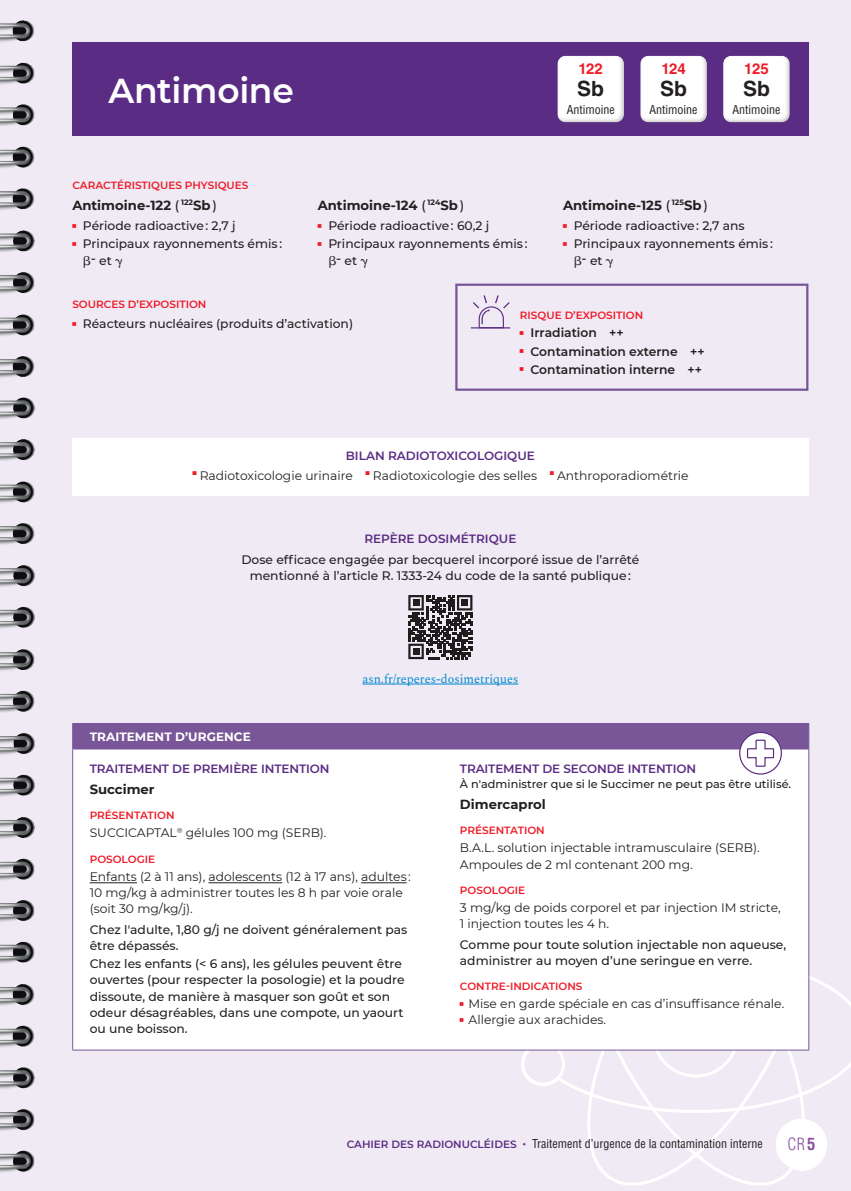
<style>
.page{position:relative;width:851px;height:1191px;background:#fff}
.page>*{position:absolute;margin:0;border:0;box-sizing:border-box;transform-origin:0 0}
.N1-Titre-Nucléide{font:600 34.5px "Montserrat";letter-spacing:-.01em;color:#fff}
.NUCLEIDE-Symbole{font:700 21px "Helvetica LT Std";color:#231f20}
.t1{font:300 condensed 16.5px "Helvetica LT Std";color:#8e52a1}
.NUCLEIDE-Chiffre{font:700 15px "Helvetica LT Std";letter-spacing:-.02em;color:#ee1c28}
.t2{font:13.5px "Mathematical Pi One";color:#231f20}
.Nom-Nucléide{font:700 13.2px "Montserrat";color:#231f20}
.Nom-Traitement{font:700 13.2px "Montserrat";color:#231f20}
.Encadré-Traitement-B{font:500 12.3px/16.2px "Montserrat";color:#231f20}
.Body-Encadré-Blanc{font:12.3px/16.2px "Montserrat";color:#231f20}
.t3{font:600 12.3px "Montserrat";color:#231f20}
.t4{font:12.3px "Spectral";color:#0089cf}
.NUCLEIDE-Nom{font:condensed 12px "Helvetica LT Std";color:#231f20}
.Traitement-1er-Inten{font:600 12px "Montserrat";letter-spacing:-.01em;color:#5b2c83}
.INTER-violet{font:600 12px "Montserrat";color:#5b2c83}
.Encadré-Traitement-T{font:700 12px "Montserrat";letter-spacing:.005em;color:#fff}
.Body__Petit_Encadré{font:500 11.25px "Montserrat";color:#231f20}
.INTER-Rouge{font:600 10.5px "Montserrat";color:#ee1c28}
.s1{font-weight:500}
.s2{font-family:"Montserrat";font-weight:500}
.s3{font-family:"Montserrat";font-weight:500;font-size:12.3px}
.s4{font-family:"Montserrat";font-weight:600;font-stretch:normal;font-size:10.5px;color:#5b2c83}
.s5{font-weight:700}
</style>
<div class="page">
<div style="left:0;top:0;width:850px;height:1191px;background:#efeaf4"></div>
<svg style="left:519px;top:865px;width:331px;height:321px"></svg>
<div style="left:73px;top:767px;width:735px;height:282px;background:#fff"></div>
<hr style="left:72px;top:749px;width:1px;height:300px;background:#795698">
<hr style="left:808px;top:749px;width:1px;height:300px;background:#795698">
<hr style="left:72px;top:1049px;width:371px;height:1px;background:#795698">
<hr style="left:443px;top:1049px;width:366px;height:1px;background:#795698">
<hr style="left:90px;top:882px;width:47px;height:1px;background:#231f20">
<hr style="left:208px;top:882px;width:74px;height:1px;background:#231f20">
<hr style="left:361px;top:882px;width:45px;height:1px;background:#231f20">
<div style="left:72px;top:43px;width:736px;height:93px;background:#5b2c83"></div>
<div style="left:709px;top:45px;width:95px;height:78px;background:#231f20;opacity:.33"></div>
<div style="left:627px;top:45px;width:94px;height:78px;background:#231f20;opacity:.33"></div>
<div style="left:544px;top:45px;width:94px;height:78px;background:#231f20;opacity:.33"></div>
<div style="left:72px;top:438px;width:736px;height:57px;background:#fff"></div>
<div style="left:455px;top:284px;width:353px;height:107px;border:2px solid #795698"></div>
<svg style="left:473px;top:295px;width:36px;height:32px"></svg>
<hr style="left:470px;top:327px;width:40px;height:1px;background:#5b2c83">
<svg style="left:739px;top:732px;width:42px;height:42px"></svg>
<div style="left:739px;top:732px;width:42px;height:42px;border:1px solid #5b2c83;border-radius:50%"></div>
<svg style="left:72px;top:723px;width:737px;height:44px;background:#af9ac1"></svg>
<hr style="left:362px;top:683px;width:156px;height:1px;background:#0089cf">
<svg style="left:408px;top:595px;width:64px;height:64px"></svg>
<div style="left:412px;top:599px;width:7px;height:7px;background:#231f20"></div>
<div style="left:461px;top:599px;width:7px;height:7px;background:#231f20"></div>
<div style="left:412px;top:648px;width:7px;height:6px;background:#231f20"></div>
<div style="left:775px;top:1118px;width:52px;height:52px;background:#fff;border-radius:50%"></div>
<img style="left:0;top:20px;width:34px;height:1027px">
<img style="left:0;top:1067px;width:34px;height:106px">
<p class="N1-Titre-Nucléide" style="left:108px;top:66px;width:187px">Antimoine</p>
<p class="INTER-Rouge" style="left:72px;top:178px;width:178px">CARACTÉRISTIQUES PHYSIQUES</p>
<p class="Nom-Nucléide" style="left:72px;top:195px;width:146px">Antimoine-122 <span class="s1">(</span> <sup>122</sup>Sb <span class="s1">)</span></p>
<p class="Encadré-Traitement-B" style="left:72px;top:217px;width:165px"><sup>▖</sup> Période radioactive : 2,7 j</p>
<p class="Encadré-Traitement-B" style="left:72px;top:235px;width:211px"><sup>▖</sup> Principaux rayonnements émis :</p>
<p class="t2" style="left:83px;top:254px;width:41px">b<span class="s2">-</span> <span class="s3">et</span> g</p>
<p class="Nom-Nucléide" style="left:317px;top:195px;width:148px">Antimoine-124 <span class="s1">(</span> <sup>124</sup>Sb <span class="s1">)</span></p>
<p class="Encadré-Traitement-B" style="left:317px;top:217px;width:173px"><sup>▖</sup> Période radioactive : 60,2 j</p>
<p class="Encadré-Traitement-B" style="left:317px;top:235px;width:211px"><sup>▖</sup> Principaux rayonnements émis :</p>
<p class="t2" style="left:328px;top:254px;width:41px">b<span class="s2">-</span> <span class="s3">et</span> g</p>
<p class="NUCLEIDE-Chiffre" style="left:578px;top:59px;width:26px">122</p>
<p class="NUCLEIDE-Symbole" style="left:577px;top:76px;width:28px">Sb</p>
<p class="NUCLEIDE-Nom" style="left:566px;top:102px;width:49px">Antimoine</p>
<p class="NUCLEIDE-Chiffre" style="left:661px;top:59px;width:26px">124</p>
<p class="NUCLEIDE-Symbole" style="left:660px;top:76px;width:28px">Sb</p>
<p class="NUCLEIDE-Nom" style="left:649px;top:102px;width:49px">Antimoine</p>
<p class="NUCLEIDE-Chiffre" style="left:744px;top:59px;width:26px">125</p>
<p class="NUCLEIDE-Symbole" style="left:743px;top:76px;width:28px">Sb</p>
<p class="NUCLEIDE-Nom" style="left:732px;top:102px;width:50px">Antimoine</p>
<p class="Nom-Nucléide" style="left:563px;top:195px;width:146px">Antimoine-125 <span class="s1">(</span> <sup>125</sup>Sb <span class="s1">)</span></p>
<p class="Encadré-Traitement-B" style="left:563px;top:217px;width:183px"><sup>▖</sup> Période radioactive : 2,7 ans</p>
<p class="Encadré-Traitement-B" style="left:563px;top:235px;width:211px"><sup>▖</sup> Principaux rayonnements émis :</p>
<p class="t2" style="left:573px;top:254px;width:41px">b<span class="s2">-</span> <span class="s3">et</span> g</p>
<p class="INTER-Rouge" style="left:72px;top:297px;width:136px">SOURCES D’EXPOSITION</p>
<p class="Encadré-Traitement-B" style="left:72px;top:315px;width:282px"><sup>▖</sup> Réacteurs nucléaires (produits d’activation)</p>
<p class="INTER-Rouge" style="left:520px;top:308px;width:125px">RISQUE D’EXPOSITION</p>
<p class="t3" style="left:520px;top:324px;width:105px"><sup>▖</sup> Irradiation ++</p>
<p class="t3" style="left:520px;top:342px;width:186px"><sup>▖</sup> Contamination externe ++</p>
<p class="t3" style="left:520px;top:361px;width:184px"><sup>▖</sup> Contamination interne ++</p>
<p class="INTER-violet" style="left:346px;top:447px;width:190px">BILAN RADIOTOXICOLOGIQUE</p>
<p class="Body-Encadré-Blanc" style="left:192px;top:467px;width:498px"><sup>J</sup> Radiotoxicologie urinaire <sup>J</sup> Radiotoxicologie des selles <sup>J</sup> Anthroporadiométrie</p>
<p class="Traitement-1er-Inten" style="left:364px;top:530px;width:153px">REPÈRE DOSIMÉTRIQUE</p>
<p class="Encadré-Traitement-B" style="left:241px;top:551px;width:399px;text-align:center">Dose efficace engagée par becquerel incorporé issue de l’arrêté mentionné à l’article R. 1333-24 du code de la santé publique :</p>
<p class="t4" style="left:362px;top:669px;width:157px">asn.fr/reperes-dosimetriques</p>
<p class="Encadré-Traitement-T" style="left:90px;top:727px;width:162px">TRAITEMENT D’URGENCE</p>
<p class="Traitement-1er-Inten" style="left:90px;top:760px;width:241px">TRAITEMENT DE PREMIÈRE INTENTION</p>
<p class="Nom-Traitement" style="left:90px;top:780px;width:66px">Succimer</p>
<p class="INTER-Rouge" style="left:90px;top:808px;width:86px">PRÉSENTATION</p>
<p class="Body-Encadré-Blanc" style="left:90px;top:824px;width:238px">SUCCICAPTAL<sup>®</sup> gélules 100 mg (SERB).</p>
<p class="INTER-Rouge" style="left:90px;top:851px;width:67px">POSOLOGIE</p>
<p class="Body-Encadré-Blanc" style="left:90px;top:868px;width:322px">Enfants (2 à 11 ans), adolescents (12 à 17 ans), adultes :<br>10 mg/kg à administrer toutes les 8 h par voie orale (soit 30 mg/kg/j).</p>
<p class="Encadré-Traitement-B" style="left:90px;top:920px;width:319px">Chez l'adulte, 1,80 g/j ne doivent généralement pas être dépassés.</p>
<p class="Encadré-Traitement-B" style="left:90px;top:955px;width:316px">Chez les enfants (&lt; 6 ans), les gélules peuvent être ouvertes (pour respecter la posologie) et la poudre dissoute, de manière à masquer son goût et son odeur désagréables, dans une compote, un yaourt ou une boisson.</p>
<p class="Traitement-1er-Inten" style="left:460px;top:760px;width:238px">TRAITEMENT DE SECONDE INTENTION</p>
<p class="Body__Petit_Encadré" style="left:460px;top:776px;width:333px">À n'administrer que si le Succimer ne peut pas être utilisé.</p>
<p class="Nom-Traitement" style="left:460px;top:795px;width:87px">Dimercaprol</p>
<p class="INTER-Rouge" style="left:460px;top:823px;width:86px">PRÉSENTATION</p>
<p class="Body-Encadré-Blanc" style="left:460px;top:839px;width:301px">B.A.L. solution injectable intramusculaire (SERB).</p>
<p class="Body-Encadré-Blanc" style="left:460px;top:855px;width:234px">Ampoules de 2 ml contenant 200 mg.</p>
<p class="INTER-Rouge" style="left:460px;top:882px;width:67px">POSOLOGIE</p>
<p class="Body-Encadré-Blanc" style="left:460px;top:899px;width:322px">3 mg/kg de poids corporel et par injection IM stricte,<br>1 injection toutes les 4 h.</p>
<p class="Encadré-Traitement-B" style="left:460px;top:935px;width:328px">Comme pour toute solution injectable non aqueuse, administrer au moyen d’une seringue en verre.</p>
<p class="INTER-Rouge" style="left:460px;top:978px;width:124px">CONTRE-INDICATIONS</p>
<p class="Body-Encadré-Blanc" style="left:460px;top:995px;width:326px"><sup>▖</sup>Mise en garde spéciale en cas d’insuffisance rénale.</p>
<p class="Body-Encadré-Blanc" style="left:460px;top:1011px;width:148px"><sup>▖</sup>Allergie aux arachides.</p>
<p class="NUCLEIDE-Nom" style="left:346px;top:1136px;width:417px"><span class="s4">CAHIER DES RADIONUCLÉIDES •</span> Traitement d’urgence de la contamination interne</p>
<h3 class="t1" style="left:787px;top:1133px;width:29px">CR<span class="s5">5</span></h3>
</div>
